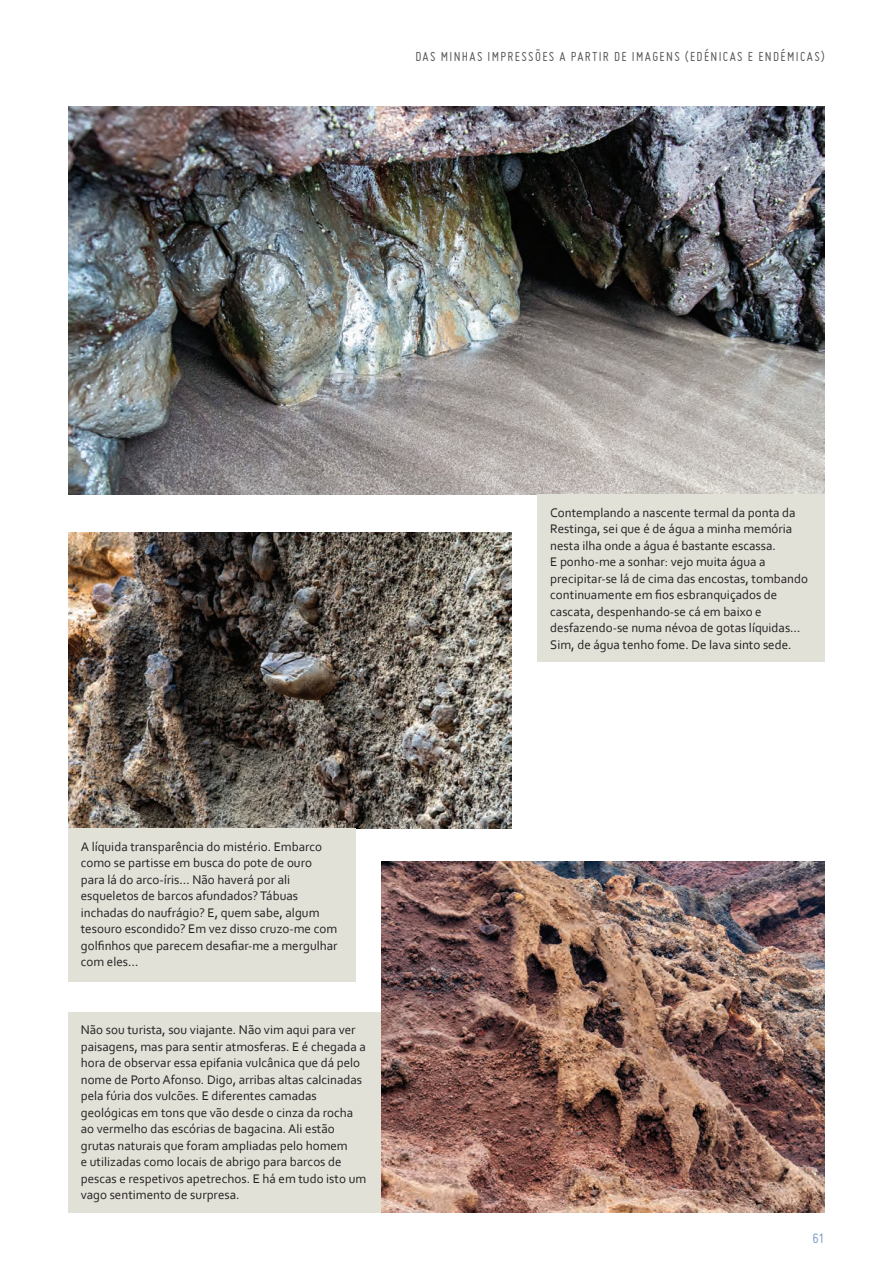
<style>
.page{position:relative;width:893px;height:1276px;background:#fff}
.page>*{position:absolute;margin:0;border:0;box-sizing:border-box;transform-origin:0 0}
.t1{font:15px "Miso";color:#7b9dc7}
.t2{font:14.25px "Miso";letter-spacing:.095em;color:#57585a}
.legenda-neto{font:13.05px/16.5px "Corbel";color:#231f20}
</style>
<div class="page">
<img style="left:381px;top:861px;width:444px;height:351px">
<img style="left:68px;top:532px;width:444px;height:296px">
<img style="left:68px;top:107px;width:757px;height:387px">
<div style="left:537px;top:494px;width:288px;height:168px;background:#e2e1d8"></div>
<div style="left:68px;top:828px;width:287px;height:153px;background:#e2e1d8"></div>
<div style="left:68px;top:1012px;width:313px;height:200px;background:#e2e1d8"></div>
<p class="t2" style="left:415px;top:49px;width:411px">DAS MINHAS IMPRESSÕES A PARTIR DE IMAGENS (EDÉNICAS E ENDÉMICAS)</p>
<p class="legenda-neto" style="left:81px;top:837px;width:258px">A líquida transparência do mistério. Embarco como se partisse em busca do pote de ouro para lá do arco-íris… Não haverá por ali esqueletos de barcos afundados? Tábuas inchadas do naufrágio? E, quem sabe, algum tesouro escondido? Em vez disso cruzo-me com golfinhos que parecem desafiar-me a mergulhar com eles…</p>
<p class="legenda-neto" style="left:81px;top:1021px;width:287px">Não sou turista, sou viajante. Não vim aqui para ver paisagens, mas para sentir atmosferas. E é chegada a hora de observar essa epifania vulcânica que dá pelo nome de Porto Afonso. Digo, arribas altas calcinadas pela fúria dos vulcões. E diferentes camadas geológicas em tons que vão desde o cinza da rocha ao vermelho das escórias de bagacina. Ali estão grutas naturais que foram ampliadas pelo homem<br>e utilizadas como locais de abrigo para barcos de pescas e respetivos apetrechos. E há em tudo isto um vago sentimento de surpresa.</p>
<p class="legenda-neto" style="left:550px;top:504px;width:259px">Contemplando a nascente termal da ponta da Restinga, sei que é de água a minha memória nesta ilha onde a água é bastante escassa.<br>E ponho-me a sonhar: vejo muita água a precipitar-se lá de cima das encostas, tombando continuamente em fios esbranquiçados de cascata, despenhando-se cá em baixo e desfazendo-se numa névoa de gotas líquidas… Sim, de água tenho fome. De lava sinto sede.</p>
<p class="t1" style="left:812px;top:1230px;width:14px">61</p>
</div>
